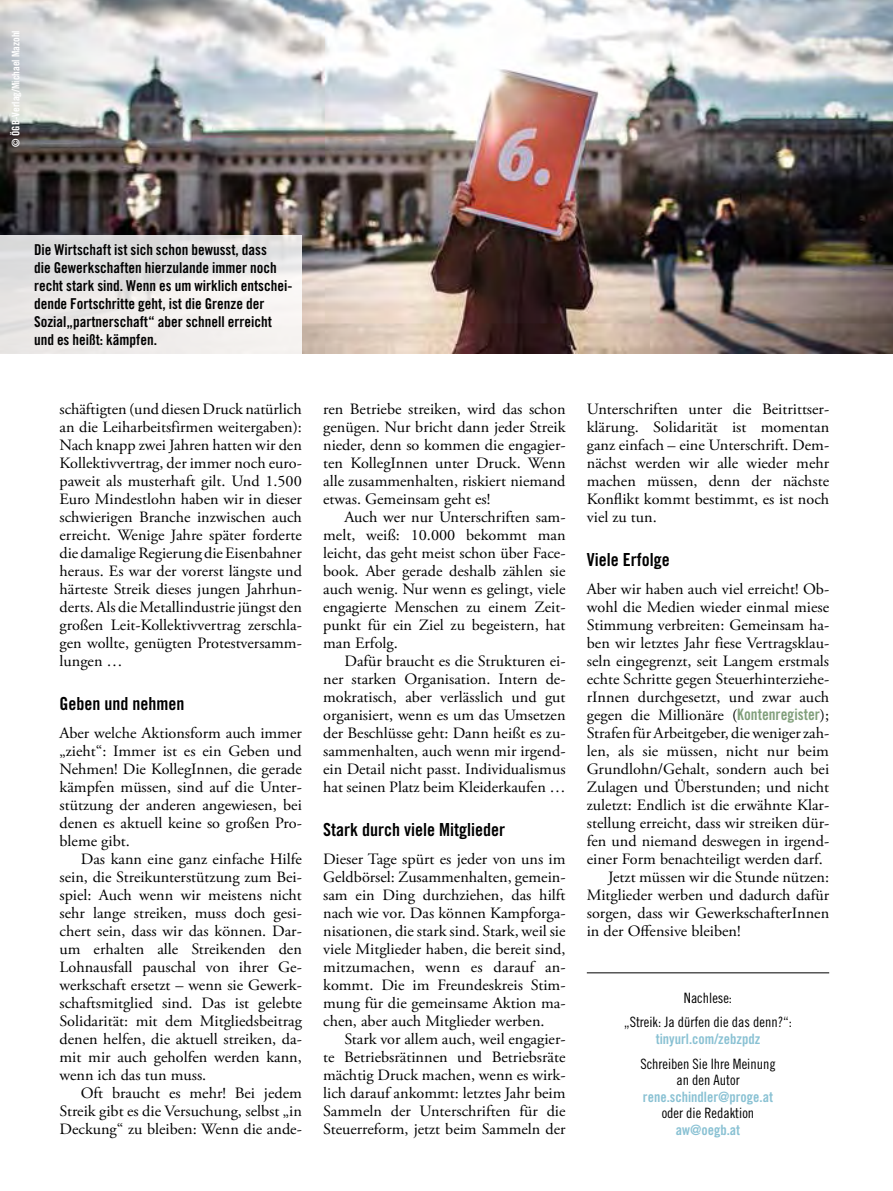
<style>
.page{position:relative;width:893px;height:1191px;background:#fff}
.page>*{position:absolute;margin:0;border:0;box-sizing:border-box;transform-origin:0 0}
.t1{font:18px "Trade Gothic Bold Cond Twenty";color:#000}
.t2{font:15.75px/18px "Adobe Garamond Pro";color:#000;text-align:justify}
.t3{font:15px/18px "Trade Gothic Bold Cond Twenty";color:#000}
.t4{font:14.25px/24px "Trade Gothic Cond Eighteen";color:#000;text-align:center}
.t5{font:14.25px "Trade Gothic Bold Cond Twenty";color:#89c1d3}
.t6{font:10.5px "Trade Gothic Bold Cond Twenty";color:#fff}
.s1{font-family:"Trade Gothic Bold Cond Twenty";color:#809f7a}
</style>
<div class="page">
<hr style="left:587px;top:972px;width:242px;height:1px;background:#000">
<img style="left:0;top:0;width:893px;height:353px">
<svg style="left:0;top:235px;width:302px;height:118px"></svg>
<p class="t6" style="left:9px;top:147px;width:118px;rotate:-90deg">© ÖGB-Verlag/Michael Mazohl</p>
<p class="t3" style="left:34px;top:240px;width:260px">Die Wirtschaft ist sich schon bewusst, dass<br>die Gewerkschaften hierzulande immer noch recht stark sind. Wenn es um wirklich entschei&shy;dende Fortschritte geht, ist die Grenze der Sozial„partnerschaft“ aber schnell erreicht und es heißt: kämpfen.</p>
<p class="t2" style="left:60px;top:401px;width:244px">schäftigten (und diesen Druck natürlich an die Leiharbeitsfirmen weitergaben):<br>Nach knapp zwei Jahren hatten wir den Kollektivvertrag, der immer noch euro&shy;paweit als musterhaft gilt. Und 1.500<br>Euro Mindestlohn haben wir in dieser schwierigen Branche inzwischen auch erreicht. Wenige Jahre später forderte die damalige Regierung die Eisenbahner heraus. Es war der vorerst längste und härteste Streik dieses jungen Jahrhun&shy;derts. Als die Metallindustrie jüngst den großen Leit-Kollektivvertrag zerschla&shy;gen wollte, genügten Protestversamm&shy;lungen …</p>
<p class="t1" style="left:60px;top:692px;width:126px">Geben und nehmen</p>
<p class="t2" style="left:60px;top:725px;width:244px">Aber welche Aktionsform auch immer „zieht“: Immer ist es ein Geben und Nehmen! Die KollegInnen, die gerade kämpfen müssen, sind auf die Unter&shy;stützung der anderen angewiesen, bei denen es aktuell keine so großen Pro&shy;bleme gibt.</p>
<p class="t2" style="left:60px;top:851px;width:244px;text-indent:21px">Das kann eine ganz einfache Hilfe sein, die Streikunterstützung zum Bei&shy;spiel: Auch wenn wir meistens nicht sehr lange streiken, muss doch gesi&shy;chert sein, dass wir das können. Dar&shy;um erhalten alle Streikenden den Lohnausfall pauschal von ihrer Ge&shy;werkschaft ersetzt – wenn sie Gewerk&shy;schaftsmitglied sind. Das ist gelebte Solidarität: mit dem Mitgliedsbeitrag denen helfen, die aktuell streiken, da&shy;mit mir auch geholfen werden kann, wenn ich das tun muss.</p>
<p class="t2" style="left:60px;top:1085px;width:244px;text-indent:21px">Oft braucht es mehr! Bei jedem Streik gibt es die Versuchung, selbst „in Deckung“ zu bleiben: Wenn die ande-</p>
<p class="t2" style="left:323px;top:401px;width:244px">ren Betriebe streiken, wird das schon genügen. Nur bricht dann jeder Streik nieder, denn so kommen die engagier&shy;ten KollegInnen unter Druck. Wenn alle zusammenhalten, riskiert niemand etwas. Gemeinsam geht es!</p>
<p class="t2" style="left:323px;top:509px;width:244px;text-indent:21px">Auch wer nur Unterschriften sam&shy;melt, weiß: 10.000 bekommt man leicht, das geht meist schon über Face&shy;book. Aber gerade deshalb zählen sie auch wenig. Nur wenn es gelingt, viele engagierte Menschen zu einem Zeit&shy;punkt für ein Ziel zu begeistern, hat man Erfolg.</p>
<p class="t2" style="left:323px;top:653px;width:244px;text-indent:21px">Dafür braucht es die Strukturen ei&shy;ner starken Organisation. Intern de&shy;mokratisch, aber verlässlich und gut organisiert, wenn es um das Umsetzen der Beschlüsse geht: Dann heißt es zu&shy;sammenhalten, auch wenn mir irgend&shy;ein Detail nicht passt. Individualismus hat seinen Platz beim Kleiderkaufen …</p>
<p class="t1" style="left:323px;top:818px;width:183px">Stark durch viele Mitglieder</p>
<p class="t2" style="left:323px;top:851px;width:244px">Dieser Tage spürt es jeder von uns im Geldbörsel: Zusammenhalten, gemein&shy;sam ein Ding durchziehen, das hilft nach wie vor. Das können Kampforga&shy;nisationen, die stark sind. Stark, weil sie viele Mitglieder haben, die bereit sind, mitzumachen, wenn es darauf an&shy;kommt. Die im Freundeskreis Stim&shy;mung für die gemeinsame Aktion ma&shy;chen, aber auch Mitglieder werben.</p>
<p class="t2" style="left:323px;top:1031px;width:244px;text-indent:21px">Stark vor allem auch, weil engagier&shy;te Betriebsrätinnen und Betriebsräte mächtig Druck machen, wenn es wirk&shy;lich darauf ankommt: letztes Jahr beim Sammeln der Unterschriften für die Steuerreform, jetzt beim Sammeln der</p>
<p class="t2" style="left:587px;top:401px;width:244px">Unterschriften unter die Beitrittser&shy;klärung. Solidarität ist momentan ganz einfach – eine Unterschrift. Dem&shy;nächst werden wir alle wieder mehr machen müssen, denn der nächste Konflikt kommt bestimmt, es ist noch viel zu tun.</p>
<p class="t1" style="left:587px;top:548px;width:84px">Viele Erfolge</p>
<p class="t2" style="left:587px;top:581px;width:244px">Aber wir haben auch viel erreicht! Ob-</p>
<p class="t2" style="left:587px;top:599px;width:244px">wohl die Medien wieder einmal miese</p>
<p class="t2" style="left:587px;top:617px;width:244px">Stimmung verbreiten: Gemeinsam ha-</p>
<p class="t2" style="left:587px;top:635px;width:244px">ben wir letztes Jahr fiese Vertragsklau-</p>
<p class="t2" style="left:587px;top:653px;width:244px">seln eingegrenzt, seit Langem erstmals</p>
<p class="t2" style="left:587px;top:671px;width:244px">echte Schritte gegen Steuerhinterziehe-</p>
<p class="t2" style="left:587px;top:689px;width:244px">rInnen durchgesetzt, und zwar auch</p>
<p class="t2" style="left:587px;top:707px;width:244px">gegen die Millionäre (<span class="s1">Kontenregister</span>);</p>
<p class="t2" style="left:587px;top:725px;width:244px">Strafen für Arbeitgeber, die weniger zah-</p>
<p class="t2" style="left:587px;top:743px;width:244px">len, als sie müssen, nicht nur beim</p>
<p class="t2" style="left:587px;top:761px;width:244px">Grundlohn/Gehalt, sondern auch bei</p>
<p class="t2" style="left:587px;top:779px;width:244px">Zulagen und Überstunden; und nicht</p>
<p class="t2" style="left:587px;top:797px;width:244px">zuletzt: Endlich ist die erwähnte Klar-</p>
<p class="t2" style="left:587px;top:815px;width:244px">stellung erreicht, dass wir streiken dür-</p>
<p class="t2" style="left:587px;top:833px;width:244px">fen und niemand deswegen in irgend-</p>
<p class="t2" style="left:587px;top:851px;width:237px">einer Form benachteiligt werden darf.</p>
<p class="t2" style="left:608px;top:869px;width:223px">Jetzt müssen wir die Stunde nützen:</p>
<p class="t2" style="left:587px;top:887px;width:244px">Mitglieder werben und dadurch dafür</p>
<p class="t2" style="left:587px;top:905px;width:244px">sorgen, dass wir GewerkschafterInnen</p>
<p class="t2" style="left:587px;top:923px;width:155px">in der Offensive bleiben!</p>
<p class="t4" style="left:624px;top:985px;width:169px">Nachlese:<br>„Streik: Ja dürfen die das denn?“:</p>
<p class="t5" style="left:656px;top:1029px;width:106px">tinyurl.com/zebzpdz</p>
<p class="t4" style="left:640px;top:1055px;width:137px;line-height:16.5px">Schreiben Sie Ihre Meinung an den Autor</p>
<p class="t5" style="left:643px;top:1087px;width:132px">rene.schindler@proge.at</p>
<p class="t4" style="left:662px;top:1100px;width:94px">oder die Redaktion</p>
<p class="t5" style="left:676px;top:1120px;width:66px">aw@oegb.at</p>
</div>
